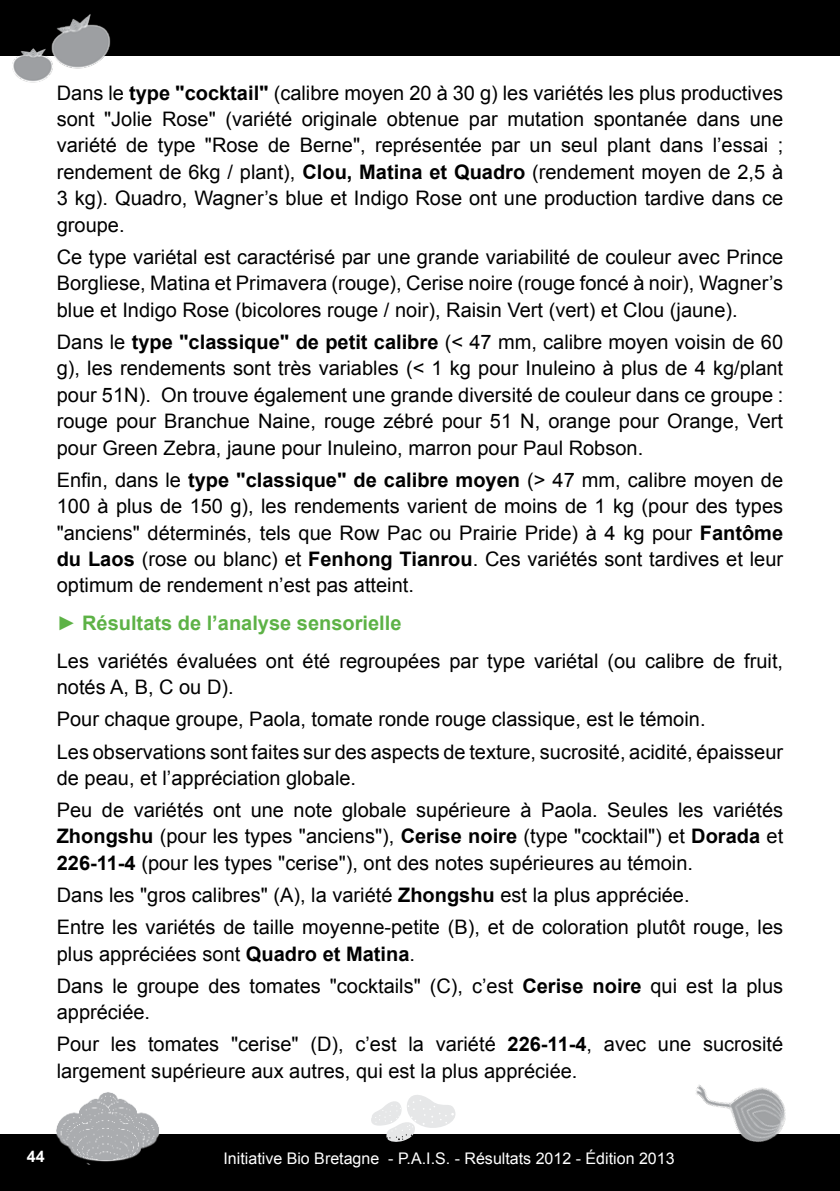
<style>
.page{position:relative;width:840px;height:1191px;background:#fff}
.page>*{position:absolute;margin:0;border:0;box-sizing:border-box;transform-origin:0 0}
.t1{font:20px/26.4px "Arial";color:#000}
.t2{font:16px "Arial";color:#fff}
.t3{font:700 16px "Arial";color:#fff}
.s1{font-weight:700}
.s2{font-weight:700;font-style:italic;color:#5db246}
.s3{font-weight:700;color:#5db246}
</style>
<div class="page">
<div style="left:0;top:1134px;width:839px;height:57px;background:#000"></div>
<div style="left:0;top:0;width:839px;height:55px;background:#000"></div>
<svg style="left:371px;top:1095px;width:85px;height:47px"></svg>
<img style="left:56px;top:1092px;width:104px;height:72px">
<img style="left:696px;top:1084px;width:90px;height:58px">
<img style="left:9px;top:14px;width:112px;height:69px">
<p class="t1" style="left:57px;top:80px;width:727px;text-align:justify">Dans le <span class="s1">type "cocktail"</span> (calibre moyen 20 à 30 g) les variétés les plus productives sont "Jolie Rose" (variété originale obtenue par mutation spontanée dans une variété de type "Rose de Berne", représentée par un seul plant dans l’essai ; rendement de 6kg / plant), <span class="s1">Clou, Matina et Quadro</span> (rendement moyen de 2,5 à 3 kg). Quadro, Wagner’s blue et Indigo Rose ont une production tardive dans ce groupe.</p>
<p class="t1" style="left:57px;top:244px;width:727px;text-align:justify">Ce type variétal est caractérisé par une grande variabilité de couleur avec Prince Borgliese, Matina et Primavera (rouge), Cerise noire (rouge foncé à noir), Wagner’s blue et Indigo Rose (bicolores rouge / noir), Raisin Vert (vert) et Clou (jaune).</p>
<p class="t1" style="left:57px;top:329px;width:727px;text-align:justify">Dans le <span class="s1">type "classique" de petit calibre</span> (&lt; 47 mm, calibre moyen voisin de 60 g), les rendements sont très variables (&lt; 1 kg pour Inuleino à plus de 4 kg/plant pour 51N). On trouve également une grande diversité de couleur dans ce groupe : rouge pour Branchue Naine, rouge zébré pour 51 N, orange pour Orange, Vert pour Green Zebra, jaune pour Inuleino, marron pour Paul Robson.</p>
<p class="t1" style="left:57px;top:466px;width:727px;text-align:justify">Enfin, dans le <span class="s1">type "classique" de calibre moyen</span> (&gt; 47 mm, calibre moyen de 100 à plus de 150 g), les rendements varient de moins de 1 kg (pour des types "anciens" déterminés, tels que Row Pac ou Prairie Pride) à 4 kg pour <span class="s1">Fantôme du Laos</span> (rose ou blanc) et <span class="s1">Fenhong Tianrou</span>. Ces variétés sont tardives et leur optimum de rendement n’est pas atteint.</p>
<p class="t1" style="left:57px;top:604px;width:727px;line-height:37.8px"><span class="s2">►</span> <span class="s3">Résultats de l’analyse sensorielle<br></span>Les variétés évaluées ont été regroupées par type variétal (ou calibre de fruit,</p>
<p class="t1" style="left:57px;top:671px;width:727px;line-height:32px">notés A, B, C ou D).<br>Pour chaque groupe, Paola, tomate ronde rouge classique, est le témoin.<br>Les observations sont faites sur des aspects de texture, sucrosité, acidité, épaisseur</p>
<p class="t1" style="left:57px;top:762px;width:727px;line-height:32px">de peau, et l’appréciation globale.<br>Peu de variétés ont une note globale supérieure à Paola. Seules les variétés</p>
<p class="t1" style="left:57px;top:823px;width:727px"><span class="s1">Zhongshu</span> (pour les types "anciens"), <span class="s1">Cerise noire</span> (type "cocktail") et <span class="s1">Dorada</span> et<br><span class="s1">226-11-4</span> (pour les types "cerise"), ont des notes supérieures au témoin.</p>
<p class="t1" style="left:57px;top:879px;width:727px;line-height:32px">Dans les "gros calibres" (A), la variété <span class="s1">Zhongshu</span> est la plus appréciée.<br>Entre les variétés de taille moyenne-petite (B), et de coloration plutôt rouge, les</p>
<p class="t1" style="left:57px;top:937px;width:727px;line-height:32px">plus appréciées sont <span class="s1">Quadro et Matina</span>.<br>Dans le groupe des tomates "cocktails" (C), c’est <span class="s1">Cerise noire</span> qui est la plus</p>
<p class="t1" style="left:57px;top:996px;width:727px;line-height:32px">appréciée.<br>Pour les tomates "cerise" (D), c’est la variété <span class="s1">226-11-4</span>, avec une sucrosité</p>
<p class="t1" style="left:57px;top:1057px;width:522px">largement supérieure aux autres, qui est la plus appréciée.</p>
<p class="t3" style="left:27px;top:1145px;width:19px">44</p>
<p class="t2" style="left:223px;top:1147px;width:452px">Initiative Bio Bretagne - P.A.I.S. - Résultats 2012 - Édition 2013</p>
</div>
